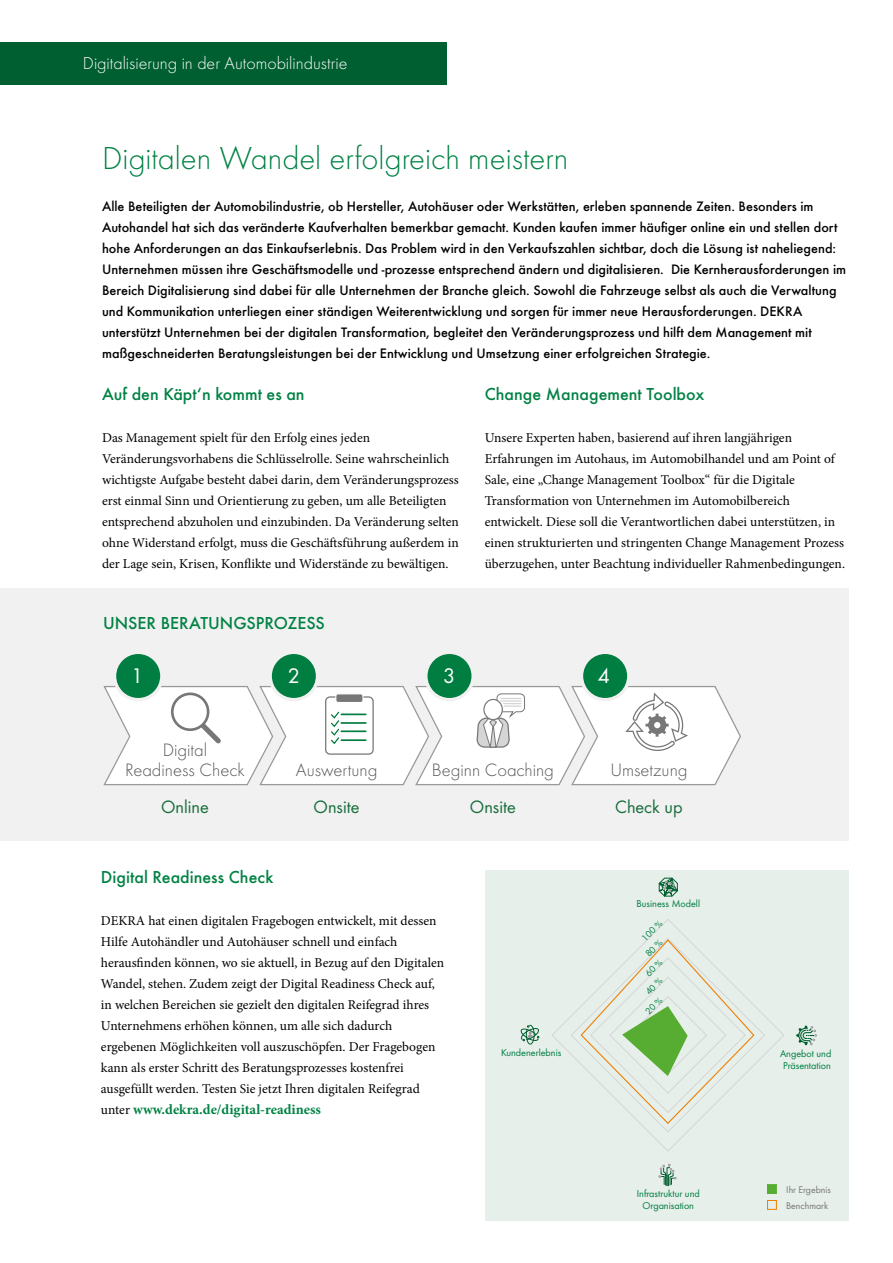
<style>
.page{position:relative;width:893px;height:1263px;background:#fff}
.page>*{position:absolute;margin:0;border:0;box-sizing:border-box;transform-origin:0 0}
.t1{font:300 33px "Futura";color:#008244}
.t2{font:21.9px "Futura Boo";color:#fff}
.t3{font:300 18.6px/20.2px "Futura";color:#565555;text-align:center}
.t4{font:18.6px "Futura Boo";color:#196f3d}
.t5{font:500 18px "Futura";color:#008244}
.t6{font:300 18px "Futura";color:#fff}
.t7{font:500 14.25px/21px "Futura";color:#000}
.t8{font:700 14.25px "Minion Pro";color:#008244}
.t9{font:13.5px/21px "Minion Pro";color:#000}
.t10{font:10.35px/12.5px "Futura Boo";color:#007d40}
.t11{font:10.05px/15.9px "Futura Boo";color:#777}
.t12{font:9.6px "Futura Boo";color:#007d40}
.s1{font-weight:400;font-size:13.5px;color:#000}
</style>
<div class="page">
<div style="left:0;top:43px;width:446px;height:42px;background:#005f30"></div>
<div style="left:485px;top:870px;width:363px;height:350px;background:#e6efea"></div>
<div style="left:0;top:589px;width:848px;height:252px;background:#f1f1f1"></div>
<svg style="left:103px;top:654px;width:638px;height:132px;fill:#fff"></svg>
<svg style="left:552px;top:919px;width:232px;height:232px"></svg>
<svg style="left:521px;top:1025px;width:19px;height:19px"></svg>
<svg style="left:796px;top:1026px;width:21px;height:19px"></svg>
<svg style="left:658px;top:1163px;width:19px;height:23px"></svg>
<svg style="left:659px;top:878px;width:19px;height:18px"></svg>
<div style="left:767px;top:1184px;width:9px;height:9px;background:#57ac32"></div>
<div style="left:767px;top:1184px;width:10px;height:10px;border:1px solid #57ac32"></div>
<div style="left:767px;top:1200px;width:10px;height:10px;border:1px solid #ee8004"></div>
<svg style="left:571px;top:938px;width:194px;height:194px"></svg>
<h3 class="t6" style="left:83px;top:52px;width:266px">Digitalisierung in der Automobilindustrie</h3>
<h1 class="t1" style="left:102px;top:137px;width:468px">Digitalen Wandel erfolgreich meistern</h1>
<p class="t7" style="left:102px;top:194px;width:745px">Alle Beteiligten der Automobilindustrie, ob Hersteller, Autohäuser oder Werkstätten, erleben spannende Zeiten. Besonders im Autohandel hat sich das veränderte Kaufverhalten bemerkbar gemacht. Kunden kaufen immer häufiger online ein und stellen dort hohe Anforderungen an das Einkaufserlebnis. Das Problem wird in den Verkaufszahlen sichtbar, doch die Lösung ist naheliegend:<br>Unternehmen müssen ihre Geschäftsmodelle und -prozesse entsprechend ändern und digitalisieren. Die Kernherausforderungen im Bereich Digitalisierung sind dabei für alle Unternehmen der Branche gleich. Sowohl die Fahrzeuge selbst als auch die Verwaltung und Kommunikation unterliegen einer ständigen Weiterentwicklung und sorgen für immer neue Herausforderungen. DEKRA unterstützt Unternehmen bei der digitalen Transformation, begleitet den Veränderungsprozess und hilft dem Management mit maßgeschneiderten Beratungsleistungen bei der Entwicklung und Umsetzung einer erfolgreichen Strategie.</p>
<h3 class="t5" style="left:102px;top:380px;width:204px">Auf den Käpt‘n kommt es an</h3>
<p class="t9" style="left:102px;top:427px;width:358px">Das Management spielt für den Erfolg eines jeden Veränderungsvorhabens die Schlüsselrolle. Seine wahrscheinlich wichtigste Aufgabe besteht dabei darin, dem Veränderungsprozess erst einmal Sinn und Orientierung zu geben, um alle Beteiligten entsprechend abzuholen und einzubinden. Da Veränderung selten ohne Widerstand erfolgt, muss die Geschäftsführung außerdem in der Lage sein, Krisen, Konflikte und Widerstände zu bewältigen.</p>
<h3 class="t5" style="left:103px;top:609px;width:223px">UNSER BERATUNGSPROZESS</h3>
<h3 class="t5" style="left:485px;top:380px;width:221px">Change Management Toolbox</h3>
<p class="t9" style="left:485px;top:427px;width:362px">Unsere Experten haben, basierend auf ihren langjährigen Erfahrungen im Autohaus, im Automobilhandel und am Point of Sale, eine „Change Management Toolbox“ für die Digitale Transformation von Unternehmen im Automobilbereich entwickelt. Diese soll die Verantwortlichen dabei unterstützen, in einen strukturierten und stringenten Change Management Prozess überzugehen, unter Beachtung individueller Rahmenbedingungen.</p>
<h2 class="t2" style="left:131px;top:661px;width:14px">1</h2>
<h2 class="t2" style="left:288px;top:661px;width:14px">2</h2>
<h2 class="t2" style="left:443px;top:661px;width:14px">3</h2>
<h2 class="t2" style="left:598px;top:661px;width:14px">4</h2>
<h3 class="t3" style="left:125px;top:739px;width:121px">Digital<br>Readiness Check</h3>
<h3 class="t3" style="left:296px;top:760px;width:83px">Auswertung</h3>
<h3 class="t3" style="left:432px;top:760px;width:124px">Beginn Coaching</h3>
<h3 class="t3" style="left:610px;top:760px;width:79px">Umsetzung</h3>
<h3 class="t4" style="left:161px;top:794px;width:49px">Online</h3>
<h3 class="t4" style="left:314px;top:794px;width:48px">Onsite</h3>
<h3 class="t4" style="left:470px;top:794px;width:48px">Onsite</h3>
<h3 class="t4" style="left:615px;top:794px;width:69px">Check up</h3>
<h3 class="t5" style="left:101px;top:863px;width:174px">Digital Readiness Check</h3>
<p class="t9" style="left:101px;top:910px;width:345px">DEKRA hat einen digitalen Fragebogen entwickelt, mit dessen Hilfe Autohändler und Autohäuser schnell und einfach herausfinden können, wo sie aktuell, in Bezug auf den Digitalen Wandel, stehen. Zudem zeigt der Digital Readiness Check auf, in welchen Bereichen sie gezielt den digitalen Reifegrad ihres Unternehmens erhöhen können, um alle sich dadurch ergebenen Möglichkeiten voll auszuschöpfen. Der Fragebogen kann als erster Schritt des Beratungsprozesses kostenfrei ausgefüllt werden. Testen Sie jetzt Ihren digitalen Reifegrad</p>
<p class="t8" style="left:101px;top:1100px;width:222px"><span class="s1">unter</span> www.dekra.de/digital-readiness</p>
<p class="t10" style="left:636px;top:897px;width:65px">Business Modell</p>
<p class="t12" style="left:639px;top:935px;width:26px;rotate:-45deg">100 %</p>
<p class="t10" style="left:501px;top:1046px;width:62px">Kundenerlebnis</p>
<p class="t10" style="left:780px;top:1047px;width:53px">Angebot und<br>Präsentation</p>
<p class="t10" style="left:637px;top:1186px;width:64px;text-align:center">Infrastruktur und<br>Organisation</p>
<p class="t11" style="left:786px;top:1181px;width:46px">Ihr Ergebnis<br>Benchmark</p>
</div>
